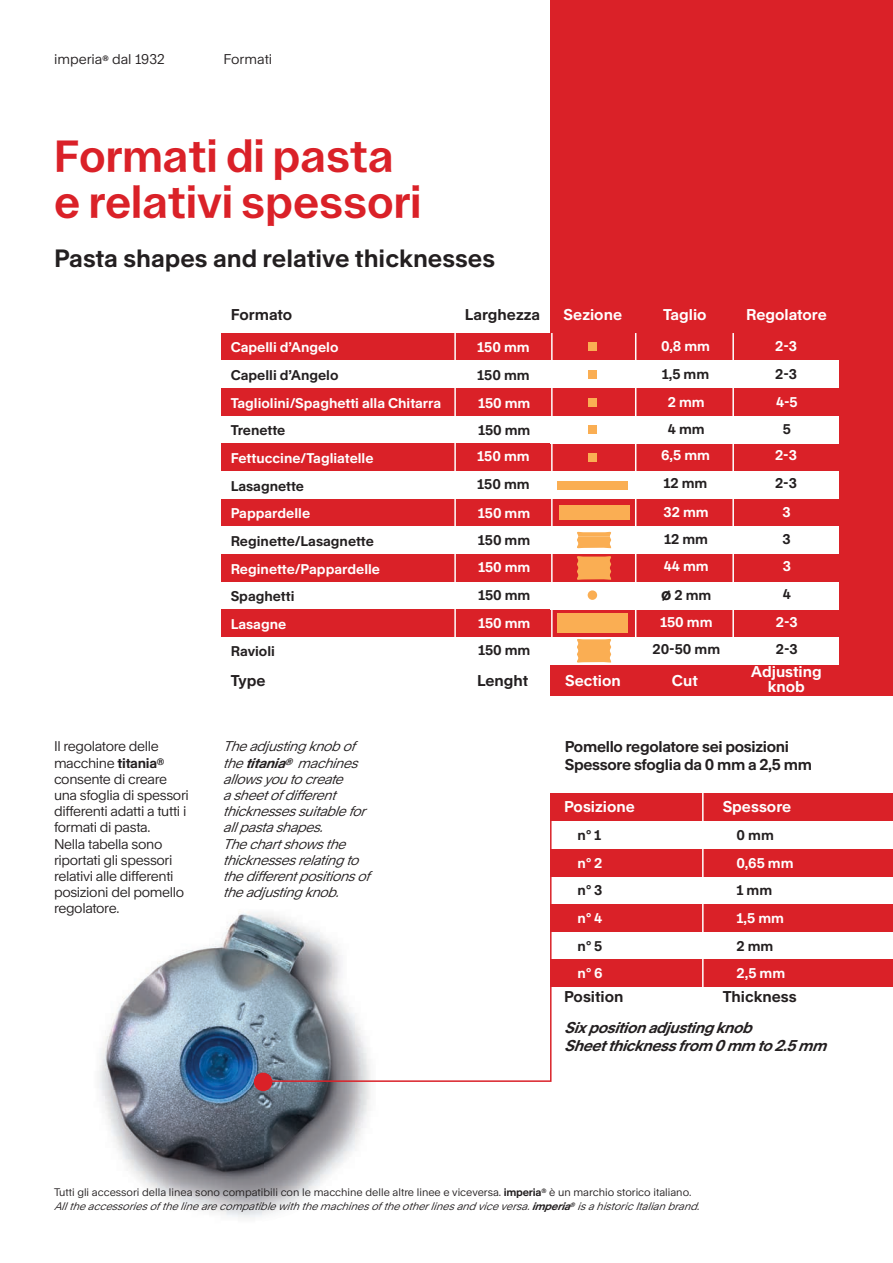
<style>
.page{position:relative;width:893px;height:1263px;background:#fff}
.page>*{position:absolute;margin:0;border:0;box-sizing:border-box;transform-origin:0 0}
.t1{font:45px/46.5px "Sfoglia Grotesk";color:#da2128}
.t2{font:700 24px "Rand";color:#231f20}
.t3{font:700 15px/18px "Rand";letter-spacing:-.02em;color:#231f20}
.t4{font:700 15px/15px "Rand";color:#fff;text-align:center}
.t5{font:italic 700 15px/18px "Rand";color:#231f20}
.t6{font:700 15px "Rand";color:#231f20}
.t7{font:700 13.5px/29px "Rand";color:#fff}
.t8{font:13.5px/16.2px "Rand";letter-spacing:-.025em;color:#231f20}
.t9{font:italic 13.5px/16.2px "Rand";color:#231f20}
.t10{font:700 13.5px "Rand";color:#231f20}
.t11{font:13.5px "Rand";color:#231f20}
.t12{font:10.5px/13.5px "Rand";color:#231f20}
.s1{font-size:16.5px;color:#231f20}
.s2{color:#231f20}
.s3{font-weight:700}
.s4{font-style:italic}
.s5{font-weight:700;font-style:italic}
</style>
<div class="page">
<img style="left:99px;top:912px;width:272px;height:306px">
<div style="left:550px;top:0;width:343px;height:695px;background:#da2128"></div>
<hr style="left:635px;top:333px;width:1px;height:332px;background:#fff">
<hr style="left:732px;top:333px;width:2px;height:332px;background:#fff">
<div style="left:221px;top:333px;width:329px;height:28px;background:#da2128"></div>
<div style="left:221px;top:361px;width:618px;height:27px;background:#fff"></div>
<div style="left:221px;top:388px;width:329px;height:28px;background:#da2128"></div>
<div style="left:221px;top:416px;width:618px;height:28px;background:#fff"></div>
<div style="left:221px;top:444px;width:329px;height:27px;background:#da2128"></div>
<div style="left:221px;top:471px;width:618px;height:28px;background:#fff"></div>
<div style="left:221px;top:499px;width:329px;height:27px;background:#da2128"></div>
<div style="left:221px;top:526px;width:618px;height:28px;background:#fff"></div>
<div style="left:221px;top:554px;width:329px;height:28px;background:#da2128"></div>
<div style="left:221px;top:582px;width:618px;height:27px;background:#fff"></div>
<div style="left:221px;top:609px;width:329px;height:28px;background:#da2128"></div>
<hr style="left:454px;top:333px;width:2px;height:332px;background:#fff">
<hr style="left:551px;top:333px;width:2px;height:332px;background:#fff">
<div style="left:221px;top:637px;width:618px;height:28px;background:#fff"></div>
<div style="left:589px;top:343px;width:8px;height:8px;background:#faae53"></div>
<div style="left:589px;top:370px;width:8px;height:9px;background:#faae53"></div>
<div style="left:589px;top:398px;width:8px;height:8px;background:#faae53"></div>
<div style="left:589px;top:425px;width:8px;height:9px;background:#faae53"></div>
<div style="left:589px;top:453px;width:8px;height:9px;background:#faae53"></div>
<div style="left:559px;top:505px;width:70px;height:15px;background:#faae53"></div>
<div style="left:558px;top:481px;width:70px;height:8px;background:#faae53"></div>
<div style="left:558px;top:614px;width:70px;height:19px;background:#faae53"></div>
<div style="left:588px;top:590px;width:9px;height:10px;background:#faae53;border-radius:50%"></div>
<svg style="left:577px;top:556px;width:34px;height:24px"></svg>
<svg style="left:577px;top:639px;width:34px;height:24px"></svg>
<svg style="left:262px;top:821px;width:290px;height:262px"></svg>
<div style="left:254px;top:1072px;width:18px;height:19px;background:#da2128;border-radius:50%"></div>
<div style="left:550px;top:793px;width:343px;height:28px;background:#da2128"></div>
<div style="left:550px;top:849px;width:343px;height:27px;background:#da2128"></div>
<div style="left:550px;top:904px;width:343px;height:27px;background:#da2128"></div>
<div style="left:550px;top:959px;width:343px;height:28px;background:#da2128"></div>
<hr style="left:702px;top:783px;width:2px;height:218px;background:#fff">
<svg style="left:577px;top:532px;width:34px;height:17px"></svg>
<p class="t11" style="left:54px;top:48px;width:112px">imperia<sup>®</sup> dal 1932</p>
<p class="t11" style="left:223px;top:48px;width:50px">Formati</p>
<h1 class="t1" style="left:54px;top:135px;width:369px">Formati di pasta e relativi spessori</h1>
<h2 class="t2" style="left:54px;top:239px;width:443px">Pasta shapes and relative thicknesses</h2>
<h3 class="t3" style="left:231px;top:304px;width:63px">Formato</h3>
<h3 class="t6" style="left:465px;top:302px;width:77px">Larghezza</h3>
<h3 class="t4" style="left:564px;top:305px;width:60px">Sezione</h3>
<h3 class="t4" style="left:663px;top:305px;width:45px">Taglio</h3>
<h3 class="t4" style="left:746px;top:305px;width:82px">Regolatore</h3>
<p class="t7" style="left:231px;top:332px;width:109px">Capelli d’Angelo</p>
<p class="t7" style="left:775px;top:331px;width:23px">2-3</p>
<p class="t10" style="left:775px;top:363px;width:23px">2-3</p>
<p class="t7" style="left:776px;top:386px;width:23px">4-5</p>
<p class="t10" style="left:783px;top:419px;width:10px">5</p>
<p class="t7" style="left:775px;top:440px;width:23px">2-3</p>
<p class="t10" style="left:775px;top:472px;width:23px">2-3</p>
<p class="t7" style="left:783px;top:496px;width:10px">3</p>
<p class="t10" style="left:783px;top:529px;width:10px">3</p>
<p class="t7" style="left:783px;top:551px;width:10px">3</p>
<p class="t10" style="left:783px;top:583px;width:10px">4</p>
<p class="t7" style="left:776px;top:606px;width:23px">2-3</p>
<p class="t10" style="left:776px;top:639px;width:23px">2-3</p>
<p class="t7" style="left:661px;top:331px;width:51px">0,8 mm</p>
<p class="t10" style="left:662px;top:363px;width:49px">1,5 mm</p>
<p class="t7" style="left:668px;top:386px;width:38px">2 mm</p>
<p class="t10" style="left:668px;top:418px;width:38px">4 mm</p>
<p class="t7" style="left:661px;top:439px;width:50px">6,5 mm</p>
<p class="t10" style="left:664px;top:472px;width:45px">12 mm</p>
<p class="t7" style="left:664px;top:496px;width:47px">32 mm</p>
<p class="t10" style="left:664px;top:528px;width:45px">12 mm</p>
<p class="t7" style="left:661px;top:551px;width:52px">44 mm <span class="s1">ø</span> <span class="s2">2 mm</span></p>
<p class="t7" style="left:660px;top:606px;width:54px">150 mm</p>
<p class="t10" style="left:652px;top:639px;width:69px">20-50 mm</p>
<p class="t7" style="left:477px;top:332px;width:54px">150 mm</p>
<p class="t10" style="left:477px;top:364px;width:54px">150 mm</p>
<p class="t7" style="left:478px;top:387px;width:54px">150 mm</p>
<p class="t10" style="left:478px;top:420px;width:54px">150 mm</p>
<p class="t7" style="left:477px;top:441px;width:54px">150 mm</p>
<p class="t10" style="left:477px;top:473px;width:54px">150 mm</p>
<p class="t7" style="left:478px;top:497px;width:54px">150 mm</p>
<p class="t10" style="left:478px;top:530px;width:54px">150 mm</p>
<p class="t7" style="left:478px;top:552px;width:54px">150 mm</p>
<p class="t10" style="left:478px;top:584px;width:54px">150 mm</p>
<p class="t7" style="left:478px;top:607px;width:54px">150 mm</p>
<p class="t10" style="left:478px;top:640px;width:54px">150 mm</p>
<p class="t10" style="left:231px;top:364px;width:109px">Capelli d’Angelo</p>
<p class="t7" style="left:231px;top:387px;width:212px">Tagliolini/Spaghetti alla Chitarra</p>
<p class="t10" style="left:231px;top:420px;width:56px">Trenette</p>
<p class="t7" style="left:231px;top:442px;width:144px">Fettuccine/Tagliatelle</p>
<p class="t10" style="left:231px;top:475px;width:75px">Lasagnette</p>
<p class="t7" style="left:231px;top:497px;width:81px">Pappardelle</p>
<p class="t10" style="left:231px;top:530px;width:145px">Reginette/Lasagnette</p>
<p class="t7" style="left:231px;top:553px;width:151px">Reginette/Pappardelle</p>
<p class="t10" style="left:231px;top:585px;width:65px">Spaghetti</p>
<p class="t7" style="left:231px;top:608px;width:57px">Lasagne</p>
<p class="t10" style="left:231px;top:641px;width:46px">Ravioli</p>
<h3 class="t3" style="left:231px;top:670px;width:36px">Type</h3>
<h3 class="t3" style="left:477px;top:670px;width:53px">Lenght</h3>
<h3 class="t4" style="left:565px;top:671px;width:57px">Section</h3>
<h3 class="t4" style="left:672px;top:671px;width:27px">Cut</h3>
<h3 class="t4" style="left:751px;top:663px;width:72px">Adjusting knob</h3>
<p class="t8" style="left:54px;top:737px;width:136px">Il regolatore delle macchine <span class="s3">titania</span><sup>® </sup>consente di creare una sfoglia di spessori differenti adatti a tutti i formati di pasta.<br>Nella tabella sono riportati gli spessori relativi alle differenti posizioni del pomello regolatore.</p>
<p class="t9" style="left:223px;top:737px;width:155px">Theadjustingknobof the<span class="s3">titania</span><sup>®</sup> machines allowsyoutocreate asheetofdifferent thicknessessuitablefor allpastashapes.<br>Thechartshowsthe thicknessesrelatingto thedifferentpositionsof theadjustingknob.</p>
<h3 class="t3" style="left:565px;top:736px;width:249px">Pomello regolatore sei posizioni<br>Spessore sfoglia da 0 mm a 2,5 mm</h3>
<h3 class="t4" style="left:564px;top:797px;width:72px">Posizione</h3>
<h3 class="t4" style="left:723px;top:797px;width:70px">Spessore</h3>
<p class="t10" style="left:578px;top:824px;width:25px">n° 1</p>
<p class="t10" style="left:737px;top:824px;width:39px">0 mm</p>
<p class="t7" style="left:578px;top:847px;width:26px">n° 2</p>
<p class="t7" style="left:737px;top:847px;width:58px">0,65 mm</p>
<p class="t10" style="left:578px;top:880px;width:26px">n° 3</p>
<p class="t10" style="left:737px;top:880px;width:37px">1 mm</p>
<p class="t7" style="left:578px;top:902px;width:26px">n° 4</p>
<p class="t7" style="left:737px;top:902px;width:49px">1,5 mm</p>
<p class="t10" style="left:578px;top:935px;width:26px">n° 5</p>
<p class="t10" style="left:737px;top:935px;width:38px">2 mm</p>
<p class="t7" style="left:578px;top:957px;width:27px">n° 6</p>
<p class="t7" style="left:737px;top:957px;width:50px">2,5 mm</p>
<h3 class="t6" style="left:564px;top:985px;width:61px">Position</h3>
<h3 class="t6" style="left:723px;top:985px;width:76px">Thickness</h3>
<h3 class="t5" style="left:564px;top:1017px;width:271px">Sixpositionadjustingknob<br>Sheetthicknessfrom0mmto2.5mm</h3>
<p class="t12" style="left:54px;top:1184px;width:652px">Tutti gli accessori della linea sono compatibili con le macchine delle altre linee e viceversa. <span class="s3">imperia</span><sup>®</sup> è un marchio storico italiano.<br><span class="s4">Alltheaccessoriesofthelinearecompatiblewiththemachinesoftheotherlinesandviceversa.</span><span class="s5">imperia</span><sup>®</sup><span class="s4">isahistoricItalianbrand.</span></p>
</div>
